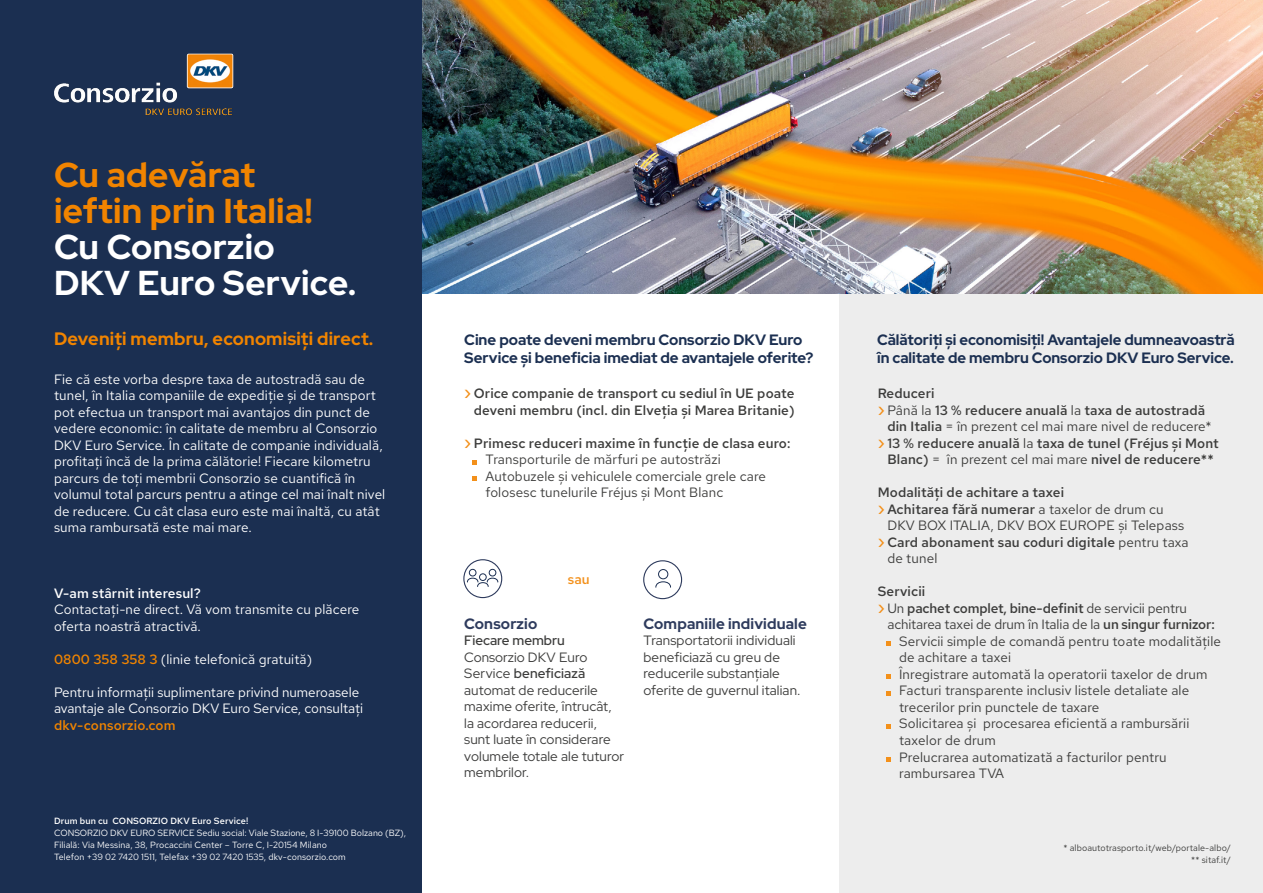
<style>
.page{position:relative;width:1263px;height:893px;background:#fff}
.page>*{position:absolute;margin:0;border:0;box-sizing:border-box;transform-origin:0 0}
.t1{font:700 34.5px/36px "Red Hat Display";letter-spacing:.01em;color:#f18400}
.t2{font:700 34.5px/36px "Red Hat Display";letter-spacing:.01em;color:#fff}
.t3{font:700 18px "Red Hat Display";letter-spacing:.01em;color:#f18400}
.t4{font:700 15px/18px "Red Hat Display";color:#1b2f51}
.t5{font:700 15px "Red Hat Display";letter-spacing:.01em;color:#2e3b5d}
.t6{font:13.5px/16.5px "Red Hat Text";letter-spacing:.01em;color:#fff}
.t7{font:13.5px/16.5px "Red Hat Text";letter-spacing:.01em;color:#3c3c3b}
.t8{font:13.5px/16.5px "Red Hat Display";letter-spacing:.01em;color:#3c3c3b}
.t9{font:600 13.5px "Red Hat Text";letter-spacing:.01em;color:#3c3c3b}
.t10{font:500 13.5px/16.5px "Red Hat Text";letter-spacing:.01em;color:#3c3c3b;text-align:right}
.t11{font:13.5px "Red Hat Text";letter-spacing:-.01em;color:#3c3c3b}
.t12{font:600 13.5px "Red Hat Text";letter-spacing:-.01em;color:#3c3c3b}
.t13{font:500 13.5px "Red Hat Text";letter-spacing:.01em;color:#fff}
.t14{font:500 13.5px "Red Hat Text";letter-spacing:.01em;color:#f18400}
.t15{font:600 13.5px "Red Hat Display";color:#3c3c3b}
.t16{font:500 13.5px "Red Hat Text";color:#f3901a}
.t17{font:9px/12px "Red Hat Text";color:#fff}
.t18{font:9px/12px "Red Hat Text";letter-spacing:.01em;color:#3c3c3b;text-align:right}
.t19{font:500 9px "Red Hat Text";letter-spacing:.01em;color:#fff}
.s1{font-weight:500;color:#f18400}
.s2{font-size:16.5px;color:#f3901a}
.s3{font-weight:500;font-size:16.5px;color:#f3901a}
.s4{font-weight:500}
.s5{font-weight:400}
.s6{font-weight:600}
</style>
<div class="page">
<div style="left:840px;top:244px;width:423px;height:649px;background:#ededed"></div>
<img style="left:422px;top:0;width:841px;height:294px">
<div style="left:0;top:0;width:422px;height:893px;background:#1b2f51"></div>
<svg style="left:473px;top:460px;width:4px;height:4px"></svg>
<svg style="left:473px;top:477px;width:4px;height:4px"></svg>
<svg style="left:886px;top:642px;width:4px;height:4px"></svg>
<svg style="left:886px;top:675px;width:4px;height:4px"></svg>
<svg style="left:886px;top:691px;width:4px;height:4px"></svg>
<svg style="left:886px;top:724px;width:4px;height:4px"></svg>
<svg style="left:886px;top:757px;width:4px;height:4px"></svg>
<img style="left:54px;top:53px;width:180px;height:63px">
<div style="left:658px;top:569px;width:10px;height:10px;border:1px solid #1b2e51;border-radius:50%"></div>
<svg style="left:655px;top:581px;width:16px;height:7px"></svg>
<div style="left:643px;top:560px;width:39px;height:39px;border:1px solid #2e3b5d;border-radius:50%"></div>
<div style="left:469px;top:569px;width:7px;height:7px;border:1px solid #1b2e51;border-radius:50%"></div>
<div style="left:479px;top:573px;width:8px;height:8px;border:1px solid #1b2e51;border-radius:50%"></div>
<div style="left:489px;top:569px;width:7px;height:7px;border:1px solid #1b2e51;border-radius:50%"></div>
<svg style="left:467px;top:577px;width:32px;height:10px"></svg>
<div style="left:463px;top:559px;width:39px;height:39px;border:1px solid #2e3b5d;border-radius:50%"></div>
<h1 class="t1" style="left:54px;top:156px;width:260px">Cu adevărat ieftin prin Italia!</h1>
<h1 class="t2" style="left:54px;top:228px;width:304px">Cu Consorzio<br>DKV Euro Service.</h1>
<h2 class="t3" style="left:54px;top:327px;width:321px">Deveniți membru, economisiți direct.</h2>
<p class="t6" style="left:54px;top:370px;width:333px">Fie că este vorba despre taxa de autostradă sau de tunel, în Italia companiile de expediție și de transport pot efectua un transport mai avantajos din punct de vedere economic: în calitate de membru al Consorzio DKV Euro Service. În calitate de companie individuală, profitați încă de la prima călătorie! Fiecare kilometru parcurs de toți membrii Consorzio se cuantifică în volumul total parcurs pentru a atinge cel mai înalt nivel de reducere. Cu cât clasa euro este mai înaltă, cu atât suma rambursată este mai mare.</p>
<p class="t13" style="left:54px;top:584px;width:148px">V-am stârnit interesul?</p>
<p class="t6" style="left:54px;top:601px;width:307px">Contactați-ne direct. Vă vom transmite cu plăcere oferta noastră atractivă.</p>
<p class="t6" style="left:54px;top:650px;width:260px"><span class="s1">0800 358 358 3</span> (linie telefonică gratuită)</p>
<p class="t6" style="left:54px;top:683px;width:311px">Pentru informații suplimentare privind numeroasele avantaje ale Consorzio DKV Euro Service, consultați</p>
<p class="t14" style="left:54px;top:716px;width:123px">dkv-consorzio.com</p>
<p class="t19" style="left:54px;top:815px;width:196px">Drum bun cu CONSORZIO DKV Euro Service!</p>
<p class="t17" style="left:54px;top:827px;width:354px">CONSORZIO DKV EURO SERVICE Sediu social: Viale Stazione, 8 I-39100 Bolzano (BZ),<br>Filială: Via Messina, 38, Procaccini Center – Torre C, I-20154 Milano<br>Telefon +39 02 7420 1511, Telefax +39 02 7420 1535, dkv-consorzio.com</p>
<p class="t4" style="left:464px;top:331px;width:351px">Cine poate deveni membru Consorzio DKV Euro<br>Service și beneficia imediat de avantajele oferite?</p>
<p class="t4" style="left:877px;top:331px;width:359px">Călătoriți și economisiți! Avantajele dumneavoastră în calitate de membru Consorzio DKV Euro Service.</p>
<p class="t10" style="left:464px;top:385px;width:332px"><span class="s2">›</span> Orice companie de transport cu sediul în UE poate deveni membru (incl. din Elveția și Marea Britanie)</p>
<p class="t7" style="left:485px;top:435px;width:306px;text-indent:-21px"><span class="s3">›</span> <span class="s4">Primesc reduceri maxime în funcție de clasa euro:<br></span>Transporturile de mărfuri pe autostrăzi Autobuzele și vehiculele comerciale grele care folosesc tunelurile Fréjus și Mont Blanc</p>
<p class="t10" style="left:878px;top:385px;width:58px">Reduceri</p>
<p class="t9" style="left:878px;top:401px;width:329px"><span class="s3">›</span> <span class="s5">Până la</span> 13 % reducere anuală <span class="s5">la</span> taxa de autostradă</p>
<p class="t7" style="left:887px;top:418px;width:326px"><span class="s6">din Italia</span> = în prezent cel mai mare nivel de reducere*</p>
<p class="t9" style="left:878px;top:434px;width:343px"><span class="s3">›</span> 13 % reducere anuală <span class="s5">la</span> taxa de tunel (Fréjus și Mont</p>
<p class="t9" style="left:887px;top:451px;width:328px">Blanc) <span class="s5">= în prezent cel mai mare</span> nivel de reducere**</p>
<p class="t10" style="left:878px;top:484px;width:188px">Modalități de achitare a taxei</p>
<p class="t9" style="left:878px;top:500px;width:287px"><span class="s3">›</span> Achitarea fără numerar <span class="s5">a taxelor de drum cu</span></p>
<p class="t7" style="left:887px;top:517px;width:298px">DKV BOX ITALIA, DKV BOX EUROPE și Telepass</p>
<p class="t9" style="left:878px;top:533px;width:312px"><span class="s3">›</span> Card abonament sau coduri digitale <span class="s5">pentru taxa</span></p>
<p class="t7" style="left:887px;top:550px;width:52px">de tunel</p>
<p class="t10" style="left:878px;top:583px;width:49px">Servicii</p>
<p class="t12" style="left:878px;top:599px;width:311px"><span class="s3">›</span> <span class="s5">Un</span> pachet complet, bine-definit <span class="s5">de servicii pentru</span></p>
<p class="t11" style="left:887px;top:616px;width:329px">achitarea taxei de drum în Italia de la <span class="s6">un singur furnizor:</span></p>
<p class="t7" style="left:899px;top:633px;width:324px">Servicii simple de comandă pentru toate modalitățile</p>
<p class="t7" style="left:899px;top:649px;width:114px">de achitare a taxei</p>
<p class="t7" style="left:899px;top:666px;width:310px">Înregistrare automată la operatorii taxelor de drum</p>
<p class="t7" style="left:899px;top:682px;width:292px">Facturi transparente inclusiv listele detaliate ale</p>
<p class="t7" style="left:899px;top:699px;width:202px">trecerilor prin punctele de taxare</p>
<p class="t7" style="left:899px;top:715px;width:292px">Solicitarea și procesarea eficientă a rambursării</p>
<p class="t7" style="left:899px;top:732px;width:98px">taxelor de drum</p>
<p class="t7" style="left:899px;top:748px;width:269px">Prelucrarea automatizată a facturilor pentru</p>
<p class="t7" style="left:899px;top:765px;width:107px">rambursarea TVA</p>
<p class="t16" style="left:568px;top:570px;width:24px">sau</p>
<p class="t5" style="left:643px;top:614px;width:165px">Companiile individuale</p>
<p class="t8" style="left:643px;top:632px;width:159px">Transportatorii individuali beneficiază cu greu de reducerile substanțiale oferite de guvernul italian.</p>
<p class="t5" style="left:464px;top:614px;width:75px">Consorzio</p>
<p class="t15" style="left:464px;top:632px;width:102px">Fiecare membru</p>
<p class="t8" style="left:464px;top:649px;width:161px">Consorzio DKV Euro<br>Service <span class="s6">beneficiază </span>automat de reducerile maxime oferite, întrucât, la acordarea reducerii, sunt luate în considerare volumele totale ale tuturor membrilor.</p>
<p class="t18" style="left:1063px;top:842px;width:169px">* alboautotrasporto.it/web/portale-albo/ ** sitaf.it/</p>
</div>
